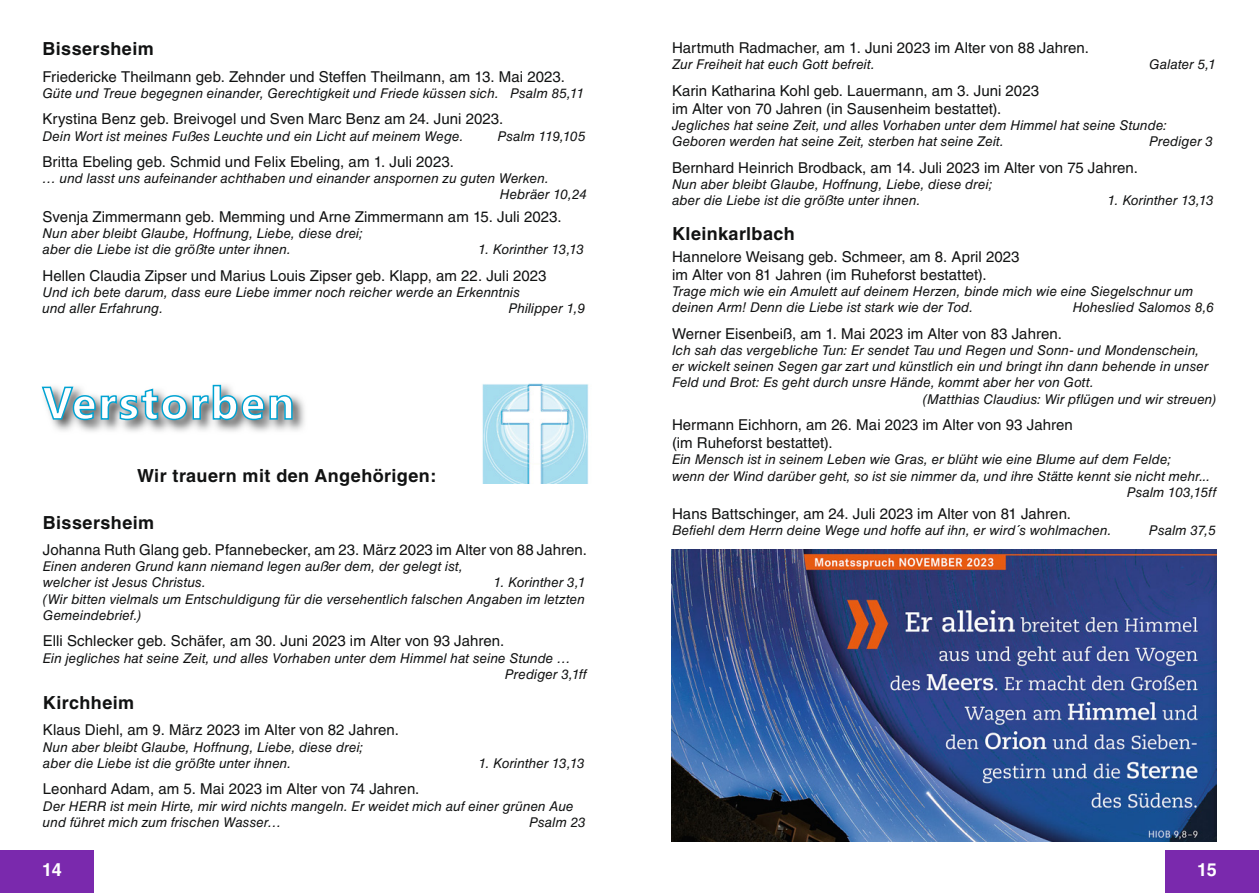
<style>
.page{position:relative;width:1259px;height:893px;background:#fff}
.page>*{position:absolute;margin:0;border:0;box-sizing:border-box;transform-origin:0 0}
.t1{font:700 45px "Segoe UI";letter-spacing:.05em;color:#fff}
.t2{font:700 18px "Helvetica LT Std";letter-spacing:.025em;color:#111212}
.t3{font:700 18px "Helvetica LT Std";color:#fff}
.t4{font:15px/18px "Helvetica LT Std";letter-spacing:.005em;color:#111212}
.t5{font:italic 13.5px/16.2px "Helvetica LT Std";letter-spacing:.005em;color:#111212}
</style>
<div class="page">
<div style="left:0;top:850px;width:94px;height:43px;background:#7a29ad"></div>
<div style="left:1165px;top:850px;width:94px;height:43px;background:#7a29ad"></div>
<img style="left:52px;top:395px;width:253px;height:37px">
<svg style="left:41px;top:384px;width:252px;height:37px"></svg>
<img style="left:482px;top:383px;width:107px;height:100px">
<img style="left:672px;top:550px;width:544px;height:291px">
<h2 class="t2" style="left:43px;top:38px;width:113px">Bissersheim</h2>
<p class="t4" style="left:43px;top:67px;width:524px">Friedericke Theilmann geb. Zehnder und Steffen Theilmann, am 13. Mai 2023.</p>
<p class="t5" style="left:43px;top:85px;width:543px">Güte und Treue begegnen einander, Gerechtigkeit und Friede küssen sich. Psalm 85,11</p>
<p class="t4" style="left:43px;top:110px;width:462px">Krystina Benz geb. Breivogel und Sven Marc Benz am 24. Juni 2023.</p>
<p class="t5" style="left:43px;top:128px;width:422px">Dein Wort ist meines Fußes Leuchte und ein Licht auf meinem Wege.</p>
<p class="t5" style="left:497px;top:128px;width:90px">Psalm 119,105</p>
<p class="t4" style="left:43px;top:153px;width:413px">Britta Ebeling geb. Schmid und Felix Ebeling, am 1. Juli 2023.</p>
<p class="t5" style="left:500px;top:170px;width:89px;text-indent:-457px">… und lasst uns aufeinander achthaben und einander anspornen zu guten Werken.<br>Hebräer 10,24</p>
<p class="t4" style="left:43px;top:207px;width:521px">Svenja Zimmermann geb. Memming und Arne Zimmermann am 15. Juli 2023.</p>
<p class="t5" style="left:43px;top:225px;width:322px">Nun aber bleibt Glaube, Hoffnung, Liebe, diese drei; aber die Liebe ist die größte unter ihnen.</p>
<p class="t5" style="left:478px;top:241px;width:107px">1. Korinther 13,13</p>
<p class="t4" style="left:43px;top:266px;width:505px">Hellen Claudia Zipser und Marius Louis Zipser geb. Klapp, am 22. Juli 2023</p>
<p class="t5" style="left:43px;top:284px;width:479px">Und ich bete darum, dass eure Liebe immer noch reicher werde an Erkenntnis und aller Erfahrung.</p>
<p class="t5" style="left:508px;top:300px;width:78px">Philipper 1,9</p>
<h1 class="t1" style="left:43px;top:360px;width:253px">Verstorben</h1>
<h2 class="t2" style="left:137px;top:464px;width:301px">Wir trauern mit den Angehörigen:</h2>
<h2 class="t2" style="left:43px;top:511px;width:113px">Bissersheim</h2>
<p class="t4" style="left:43px;top:541px;width:545px">Johanna Ruth Glang geb. Pfannebecker, am 23. März 2023 im Alter von 88 Jahren.</p>
<p class="t5" style="left:43px;top:558px;width:421px">Einen anderen Grund kann niemand legen außer dem, der gelegt ist, welcher ist Jesus Christus.</p>
<p class="t5" style="left:43px;top:575px;width:544px;text-align:justify;text-indent:451px">1. Korinther 3,1 (Wir bitten vielmals um Entschuldigung für die versehentlich falschen Angaben im letzten Gemeindebrief.)</p>
<p class="t4" style="left:43px;top:632px;width:463px">Elli Schlecker geb. Schäfer, am 30. Juni 2023 im Alter von 93 Jahren.</p>
<p class="t5" style="left:505px;top:650px;width:83px;text-indent:-462px">Ein jegliches hat seine Zeit, und alles Vorhaben unter dem Himmel hat seine Stunde …<br>Prediger 3,1ff</p>
<h2 class="t2" style="left:43px;top:692px;width:93px">Kirchheim</h2>
<p class="t4" style="left:43px;top:721px;width:357px">Klaus Diehl, am 9. März 2023 im Alter von 82 Jahren.</p>
<p class="t5" style="left:43px;top:739px;width:322px">Nun aber bleibt Glaube, Hoffnung, Liebe, diese drei; aber die Liebe ist die größte unter ihnen.</p>
<p class="t5" style="left:479px;top:755px;width:107px">1. Korinther 13,13</p>
<p class="t4" style="left:43px;top:780px;width:378px">Leonhard Adam, am 5. Mai 2023 im Alter von 74 Jahren.</p>
<p class="t5" style="left:43px;top:798px;width:532px">Der HERR ist mein Hirte, mir wird nichts mangeln. Er weidet mich auf einer grünen Aue und führet mich zum frischen Wasser…</p>
<p class="t5" style="left:529px;top:814px;width:58px">Psalm 23</p>
<p class="t4" style="left:672px;top:39px;width:418px">Hartmuth Radmacher, am 1. Juni 2023 im Alter von 88 Jahren.</p>
<p class="t5" style="left:672px;top:57px;width:204px">Zur Freiheit hat euch Gott befreit.</p>
<p class="t5" style="left:1149px;top:57px;width:68px">Galater 5,1</p>
<p class="t4" style="left:672px;top:82px;width:368px">Karin Katharina Kohl geb. Lauermann, am 3. Juni 2023 im Alter von 70 Jahren (in Sausenheim bestattet).</p>
<p class="t5" style="left:672px;top:117px;width:496px">Jegliches hat seine Zeit, und alles Vorhaben unter dem Himmel hat seine Stunde:<br>Geboren werden hat seine Zeit, sterben hat seine Zeit.</p>
<p class="t5" style="left:1149px;top:134px;width:65px">Prediger 3</p>
<p class="t4" style="left:672px;top:159px;width:467px">Bernhard Heinrich Brodback, am 14. Juli 2023 im Alter von 75 Jahren.</p>
<p class="t5" style="left:672px;top:176px;width:322px">Nun aber bleibt Glaube, Hoffnung, Liebe, diese drei; aber die Liebe ist die größte unter ihnen.</p>
<p class="t5" style="left:1108px;top:192px;width:107px">1. Korinther 13,13</p>
<h2 class="t2" style="left:672px;top:222px;width:124px">Kleinkarlbach</h2>
<p class="t4" style="left:672px;top:248px;width:349px">Hannelore Weisang geb. Schmeer, am 8. April 2023 im Alter von 81 Jahren (im Ruheforst bestattet).</p>
<p class="t5" style="left:672px;top:283px;width:523px">Trage mich wie ein Amulett auf deinem Herzen, binde mich wie eine Siegelschnur um deinen Arm! Denn die Liebe ist stark wie der Tod.</p>
<p class="t5" style="left:1072px;top:299px;width:143px">Hoheslied Salomos 8,6</p>
<p class="t4" style="left:672px;top:325px;width:391px">Werner Eisenbeiß, am 1. Mai 2023 im Alter von 83 Jahren.</p>
<p class="t5" style="left:672px;top:342px;width:529px">Ich sah das vergebliche Tun: Er sendet Tau und Regen und Sonn- und Mondenschein,</p>
<p class="t5" style="left:672px;top:358px;width:538px">er wickelt seinen Segen gar zart und künstlich ein und bringt ihn dann behende in unser</p>
<p class="t5" style="left:672px;top:375px;width:423px">Feld und Brot: Es geht durch unsre Hände, kommt aber her von Gott.</p>
<p class="t5" style="left:923px;top:391px;width:295px">(Matthias Claudius: Wir pflügen und wir streuen)</p>
<p class="t4" style="left:672px;top:416px;width:402px">Hermann Eichhorn, am 26. Mai 2023 im Alter von 93 Jahren (im Ruheforst bestattet).</p>
<p class="t5" style="left:672px;top:451px;width:500px">Ein Mensch ist in seinem Leben wie Gras, er blüht wie eine Blume auf dem Felde;</p>
<p class="t5" style="left:672px;top:468px;width:540px">wenn der Wind darüber geht, so ist sie nimmer da, und ihre Stätte kennt sie nicht mehr...</p>
<p class="t5" style="left:1126px;top:484px;width:91px">Psalm 103,15ff</p>
<p class="t4" style="left:672px;top:505px;width:400px">Hans Battschinger, am 24. Juli 2023 im Alter von 81 Jahren.</p>
<p class="t5" style="left:672px;top:522px;width:441px">Befiehl dem Herrn deine Wege und hoffe auf ihn, er wird´s wohlmachen.</p>
<p class="t5" style="left:1149px;top:522px;width:68px">Psalm 37,5</p>
<h2 class="t3" style="left:42px;top:859px;width:21px">14</h2>
<h2 class="t3" style="left:1197px;top:859px;width:21px">15</h2>
</div>
